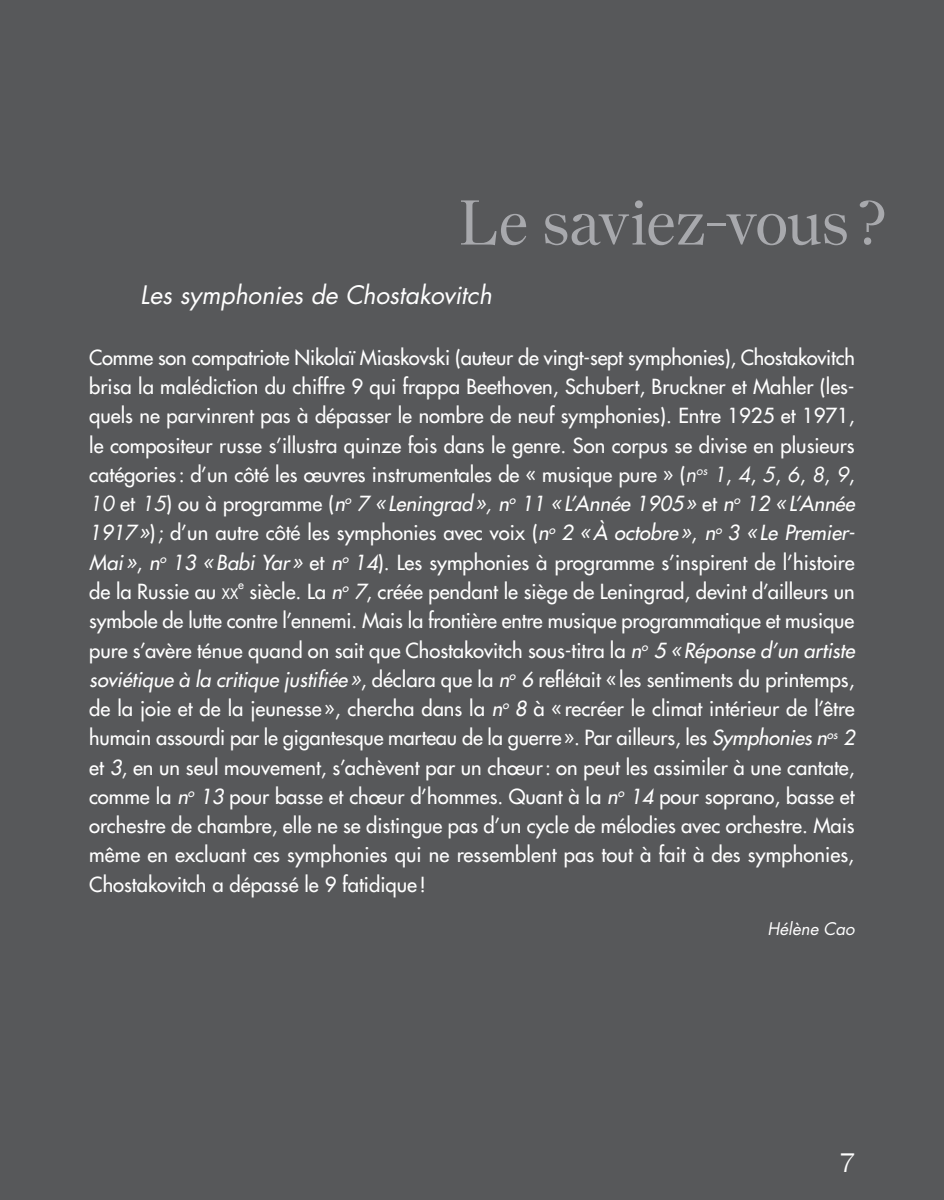
<style>
.page{position:relative;width:944px;height:1200px;background:#fff}
.page>*{position:absolute;margin:0;border:0;box-sizing:border-box;transform-origin:0 0}
.t1{font:63px "Nantes";letter-spacing:-.01em;color:#a8a9ad}
.t2{font:27px "Nantes";color:#fff}
._05_00_TITRE_le_saviez_vous{font:italic 24.75px "Futura LTW1 G";letter-spacing:-.005em;color:#fff}
._05_01_TEXTE_le_saviez_vous{font:500 20.25px/29.2px "Futura LTW1 G";color:#fff;text-align:justify}
._05_02_SIGNATURE_le_saviez_vous{font:italic 16.88px "Futura LTW1 G";color:#fff}
._05_01_TEXTE_le_saviez_vous-2{font:500 11.7px "Futura LTW1 G";color:#fff}
.s1{font-weight:400;font-style:italic}
.s2{font-style:italic}
.s3{font-size:14.17px}
</style>
<div class="page">
<div style="left:0;top:0;width:944px;height:1199px;background:#57585a"></div>
<h1 class="t1" style="left:460px;top:177px;width:428px">Le saviez-vous ?</h1>
<p class="_05_00_TITRE_le_saviez_vous" style="left:140px;top:274px;width:353px">Les symphonies de Chostakovitch</p>
<p class="_05_01_TEXTE_le_saviez_vous" style="left:89px;top:341px;width:767px">Comme son compatriote Nikolaï Miaskovski (auteur de vingt-sept symphonies), Chostakovitch brisa la malédiction du chiffre 9 qui frappa Beethoven, Schubert, Bruckner et Mahler (les&shy;quels ne parvinrent pas à dépasser le nombre de neuf symphonies). Entre 1925 et 1971, le compositeur russe s’illustra quinze fois dans le genre. Son corpus se divise en plusieurs catégories: d’un côté les œuvres instrumentales de « musique pure » (<span class="s1">n</span><sup>os</sup> <span class="s1">1</span>, <span class="s1">4</span>, <span class="s1">5</span>, <span class="s1">6</span>, <span class="s1">8</span>, <span class="s1">9</span>, <span class="s1">10</span> et <span class="s1">15</span>) ou à programme (<span class="s2">n</span><sup>o</sup> <span class="s2">7 «Leningrad»</span><span class="s1">,</span> <span class="s2">n</span><sup>o</sup> <span class="s2">11 «L’Année 1905»</span> et <span class="s2">n</span><sup>o</sup> <span class="s2">12 «L’Année 1917»</span>); d’un autre côté les symphonies avec voix (<span class="s2">n</span><sup>o</sup> <span class="s2">2 «À octobre»</span>, <span class="s2">n</span><sup>o</sup> <span class="s2">3 «Le Premier-Mai»</span>, <span class="s2">n</span><sup>o</sup> <span class="s2">13 «Babi Yar»</span> et <span class="s2">n</span><sup>o</sup> <span class="s2">14</span>). Les symphonies à programme s’inspirent de l’histoire de la Russie au <span class="s3">xx</span></p>
<p class="_05_01_TEXTE_le_saviez_vous" style="left:89px;top:575px;width:767px;text-indent:160px">siècle. La <span class="s2">n</span><sup>o</sup> <span class="s2">7</span>, créée pendant le siège de Leningrad, devint d’ailleurs un symbole de lutte contre l’ennemi. Mais la frontière entre musique programmatique et musique pure s’avère ténue quand on sait que Chostakovitch sous-titra la <span class="s2">n</span><sup>o</sup> <span class="s2">5 «Réponse d’un artiste soviétique à la critique justifiée »</span>, déclara que la <span class="s2">n</span><sup>o</sup> <span class="s2">6</span> reflétait «les sentiments du printemps, de la joie et de la jeunesse», chercha dans la <span class="s2">n</span><sup>o</sup> <span class="s2">8</span> à «recréer le climat intérieur de l’être humain assourdi par le gigantesque marteau de la guerre». Par ailleurs, les <span class="s2">Symphonies n</span><sup>os</sup> <span class="s2">2 </span>et <span class="s2">3</span>, en un seul mouvement, s’achèvent par un chœur: on peut les assimiler à une cantate, comme la <span class="s2">n</span><sup>o</sup> <span class="s2">13</span> pour basse et chœur d’hommes. Quant à la <span class="s2">n</span><sup>o</sup> <span class="s2">14</span> pour soprano, basse et orchestre de chambre, elle ne se distingue pas d’un cycle de mélodies avec orchestre. Mais même en excluant ces symphonies qui ne ressemblent pas tout à fait à des symphonies, Chostakovitch a dépassé le 9 fatidique !</p>
<p class="_05_02_SIGNATURE_le_saviez_vous" style="left:767px;top:913px;width:89px">Hélène Cao</p>
<p class="_05_01_TEXTE_le_saviez_vous-2" style="left:238px;top:574px;width:7px">e</p>
<h2 class="t2" style="left:841px;top:1142px;width:15px">7</h2>
</div>
